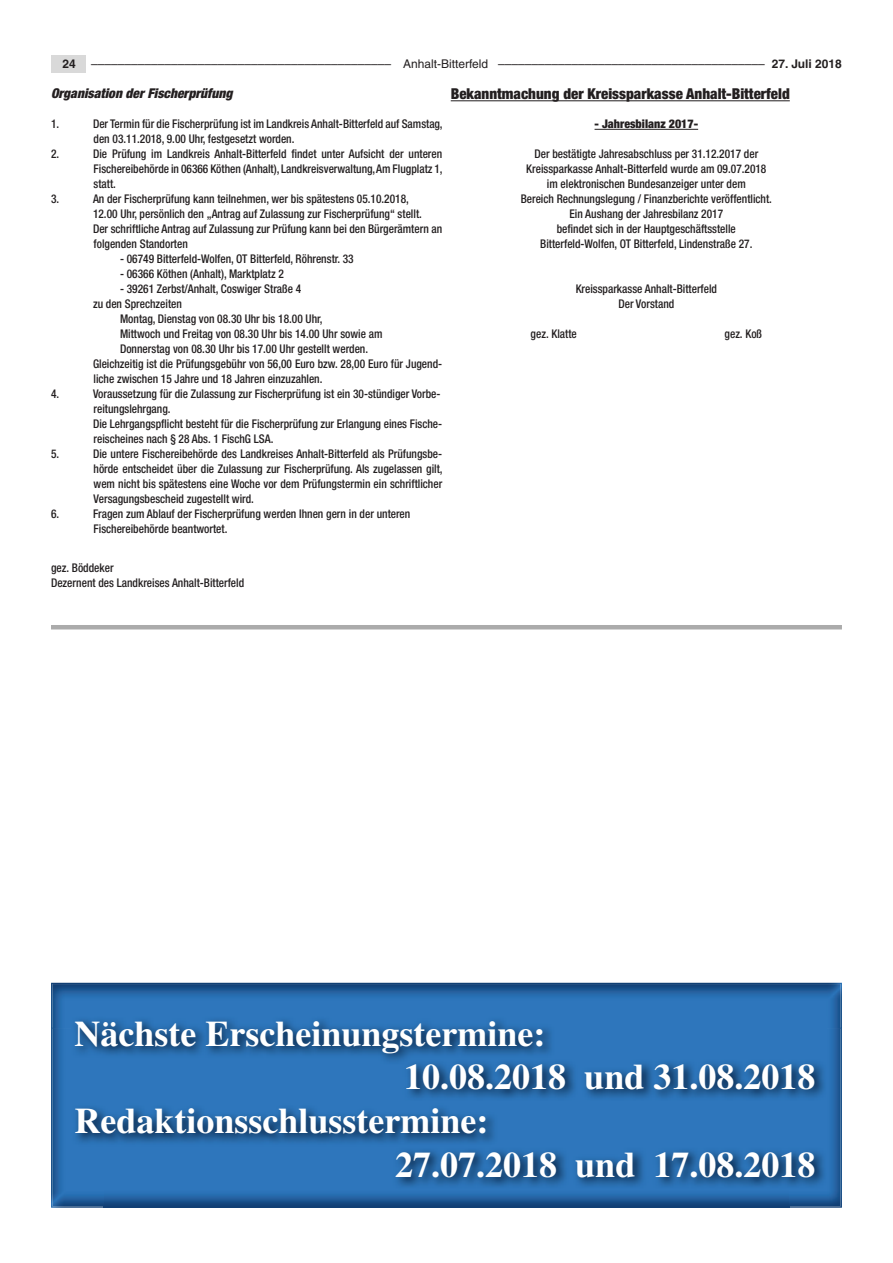
<style>
.page{position:relative;width:893px;height:1263px;background:#fff}
.page>*{position:absolute;margin:0;border:0;box-sizing:border-box;transform-origin:0 0}
.t1{font:36px "Times Bold OV VIFNMB";color:#fff}
.t2{font:15px "Helvetica Neue Black Cond OV SIFNMB";color:#231f20}
.t3{font:13.5px "Helvetica Neue Black Cond Obl OV QIFNMB";color:#231f20}
.t4{font:12px/15px "Helvetica Neue Medium Cond OV RIFNMB";color:#231f20;scale:.95 1}
.t5{font:12px "Helvetica OV UIFNMB";color:#231f20}
.t6{font:12px "Helvetica Neue Black Cond OV SIFNMB";color:#231f20}
.t7{font:12px "Helvetica Bold OV TIFNMB";color:#231f20}
.s1{font-family:"Helvetica Bold OV TIFNMB"}
</style>
<div class="page">
<hr style="left:451px;top:100px;width:339px;height:1px;background:#231f20">
<hr style="left:595px;top:129px;width:103px;height:1px;background:#231f20">
<hr style="left:51px;top:625px;width:791px;height:4px;background:#ababab">
<div style="left:51px;top:55px;width:34px;height:17px;background:#d9d9d9"></div>
<img style="left:104px;top:1189px;width:685px;height:19px">
<img style="left:51px;top:983px;width:791px;height:44px">
<img style="left:51px;top:1027px;width:53px;height:181px">
<img style="left:789px;top:1027px;width:53px;height:181px">
<img style="left:72px;top:1017px;width:755px;height:172px">
<p class="t7" style="left:62px;top:57px;width:15px">24</p>
<p class="t5" style="left:91px;top:57px;width:752px">––––––––––––––––––––––––––––––––––––––––––––– Anhalt-Bitterfeld –––––––––––––––––––––––––––––––––––––––– <span class="s1">27. Juli 2018</span></p>
<p class="t3" style="left:51px;top:86px;width:183px">Organisation der Fischerprüfung</p>
<p class="t4" style="left:51px;top:116px;width:10px">1.</p>
<p class="t4" style="left:93px;top:116px;width:370px">Der Termin für die Fischerprüfung ist im Landkreis Anhalt-Bitterfeld auf Samstag, den 03.11.2018, 9.00 Uhr, festgesetzt worden.</p>
<p class="t4" style="left:51px;top:146px;width:10px">2.</p>
<p class="t4" style="left:93px;top:146px;width:370px;text-align:justify">Die Prüfung im Landkreis Anhalt-Bitterfeld findet unter Aufsicht der unteren Fischereibehörde in 06366 Köthen (Anhalt), Landkreisverwaltung,Am Flugplatz 1, statt.</p>
<p class="t4" style="left:51px;top:191px;width:10px">3.</p>
<p class="t4" style="left:93px;top:191px;width:369px">An der Fischerprüfung kann teilnehmen, wer bis spätestens 05.10.2018,<br>12.00 Uhr, persönlich den „Antrag auf Zulassung zur Fischerprüfung“ stellt.<br>Der schriftliche Antrag auf Zulassung zur Prüfung kann bei den Bürgerämtern an folgenden Standorten</p>
<p class="t4" style="left:120px;top:251px;width:248px">- 06749 Bitterfeld-Wolfen, OT Bitterfeld, Röhrenstr. 33</p>
<p class="t4" style="left:120px;top:266px;width:174px">- 06366 Köthen (Anhalt), Marktplatz 2</p>
<p class="t4" style="left:120px;top:281px;width:192px">- 39261 Zerbst/Anhalt, Coswiger Straße 4</p>
<p class="t4" style="left:93px;top:296px;width:95px">zu den Sprechzeiten</p>
<p class="t4" style="left:120px;top:311px;width:215px">Montag, Dienstag von 08.30 Uhr bis 18.00 Uhr,</p>
<p class="t4" style="left:120px;top:326px;width:278px">Mittwoch und Freitag von 08.30 Uhr bis 14.00 Uhr sowie am</p>
<p class="t4" style="left:120px;top:341px;width:263px">Donnerstag von 08.30 Uhr bis 17.00 Uhr gestellt werden.</p>
<p class="t4" style="left:93px;top:356px;width:369px">Gleichzeitig ist die Prüfungsgebühr von 56,00 Euro bzw. 28,00 Euro für Jugend-</p>
<p class="t4" style="left:94px;top:371px;width:243px">liche zwischen 15 Jahre und 18 Jahren einzuzahlen.</p>
<p class="t4" style="left:51px;top:386px;width:10px">4.</p>
<p class="t4" style="left:93px;top:386px;width:369px">Voraussetzung für die Zulassung zur Fischerprüfung ist ein 30-stündiger Vorbe&shy;reitungslehrgang.<br>Die Lehrgangspflicht besteht für die Fischerprüfung zur Erlangung eines Fische&shy;reischeines nach § 28 Abs. 1 FischG LSA.</p>
<p class="t4" style="left:51px;top:446px;width:10px">5.</p>
<p class="t4" style="left:93px;top:446px;width:370px;text-align:justify">Die untere Fischereibehörde des Landkreises Anhalt-Bitterfeld als Prüfungsbe&shy;hörde entscheidet über die Zulassung zur Fischerprüfung. Als zugelassen gilt, wem nicht bis spätestens eine Woche vor dem Prüfungstermin ein schriftlicher Versagungsbescheid zugestellt wird.</p>
<p class="t4" style="left:51px;top:506px;width:10px">6.</p>
<p class="t4" style="left:93px;top:506px;width:336px">Fragen zum Ablauf der Fischerprüfung werden Ihnen gern in der unteren<br>Fischereibehörde beantwortet.</p>
<p class="t4" style="left:51px;top:560px;width:205px">gez. Böddeker<br>Dezernent des Landkreises Anhalt-Bitterfeld</p>
<p class="t2" style="left:451px;top:85px;width:341px">Bekanntmachung der Kreissparkasse Anhalt-Bitterfeld</p>
<p class="t6" style="left:595px;top:117px;width:105px">- Jahresbilanz 2017-</p>
<p class="t4" style="left:521px;top:146px;width:266px;text-align:center">Der bestätigte Jahresabschluss per 31.12.2017 der Kreissparkasse Anhalt-Bitterfeld wurde am 09.07.2018 im elektronischen Bundesanzeiger unter dem<br>Bereich Rechnungslegung / Finanzberichte veröffentlicht.<br>Ein Aushang der Jahresbilanz 2017<br>befindet sich in der Hauptgeschäftsstelle Bitterfeld-Wolfen, OT Bitterfeld, Lindenstraße 27.</p>
<p class="t4" style="left:576px;top:281px;width:150px;text-align:center">Kreissparkasse Anhalt-Bitterfeld<br>Der Vorstand</p>
<p class="t4" style="left:531px;top:326px;width:50px">gez. Klatte</p>
<p class="t4" style="left:725px;top:326px;width:41px">gez. Koß</p>
<p class="t1" style="left:74px;top:1012px;width:472px">Nächste Erscheinungstermine:</p>
<p class="t1" style="left:404px;top:1055px;width:413px">10.08.2018 und 31.08.2018</p>
<p class="t1" style="left:74px;top:1100px;width:415px">Redaktionsschlusstermine:</p>
<p class="t1" style="left:395px;top:1143px;width:422px">27.07.2018 und 17.08.2018</p>
</div>
